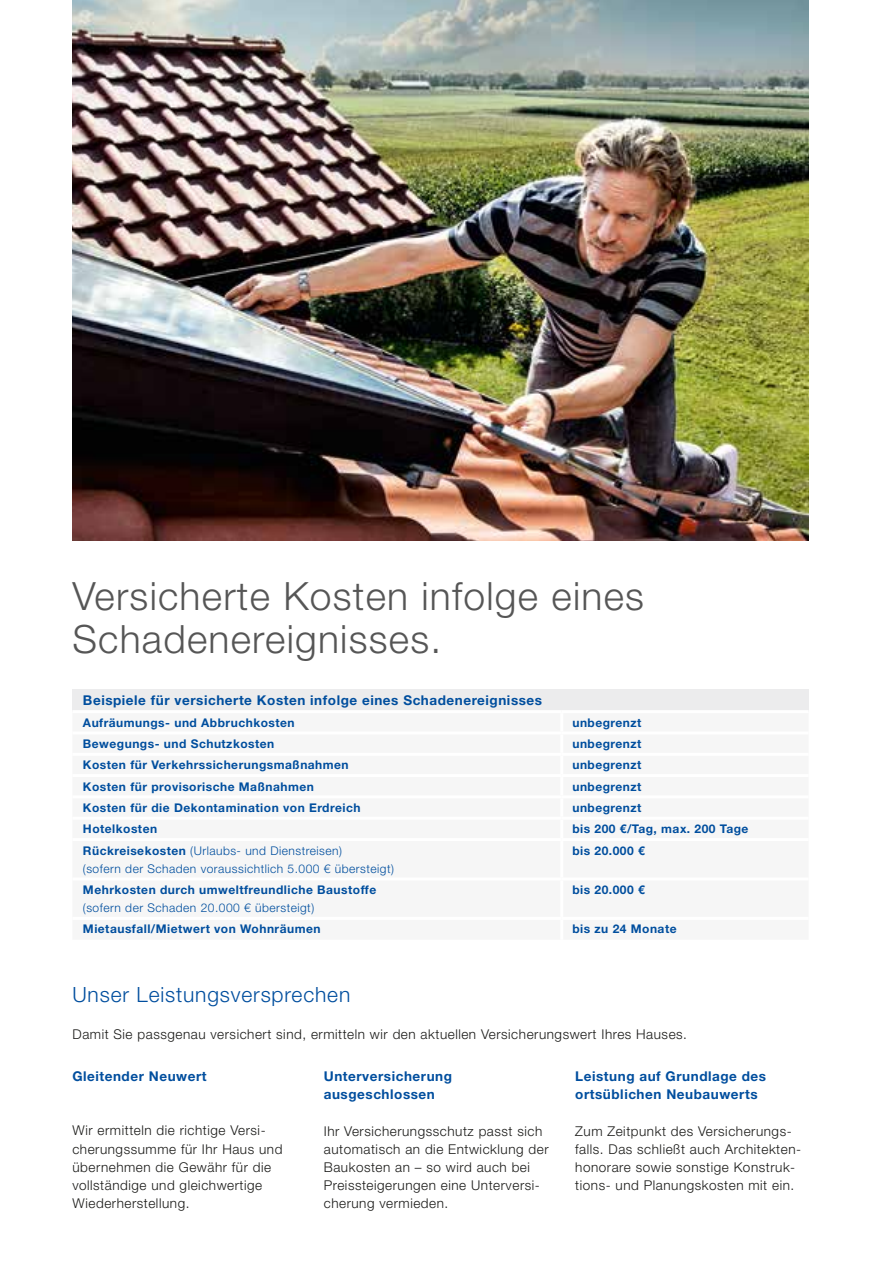
<style>
.page{position:relative;width:881px;height:1263px;background:#fff}
.page>*{position:absolute;margin:0;border:0;box-sizing:border-box;transform-origin:0 0}
.t1{font:300 39px/42.5px "Helvetica Neue LT Pro";letter-spacing:.03em;color:#565656}
.t2{font:300 21px "Helvetica Neue LT Pro";letter-spacing:.04em;color:#004e9e}
.t3{font:300 13.5px/18.1px "Helvetica Neue LT Pro";letter-spacing:.04em;color:#1a1a18}
.t4{font:700 13.5px/18.1px "Helvetica Neue LT Pro";letter-spacing:.04em;color:#004e9e}
.t5{font:700 12px "Helvetica Neue LT Pro";letter-spacing:.04em;color:#004e9e}
.t6{font:300 12px/18px "Helvetica Neue LT Pro";letter-spacing:.04em;color:#004e9e}
.s1{font-weight:700}
</style>
<div class="page">
<div style="left:72px;top:689px;width:736px;height:23px;background:#ececed"></div>
<hr style="left:72px;top:710px;width:489px;height:3px;background:#fff">
<hr style="left:561px;top:710px;width:247px;height:3px;background:#fff">
<img style="left:72px;top:0;width:736px;height:540px">
<h1 class="t1" style="left:72px;top:574px;width:573px">Versicherte Kosten infolge eines<br>Schadenereignisses.</h1>
<p class="t4" style="left:83px;top:691px;width:460px">Beispiele für versicherte Kosten infolge eines Schadenereignisses</p>
<p class="t5" style="left:83px;top:715px;width:213px">Aufräumungs- und Abbruchkosten</p>
<p class="t5" style="left:572px;top:715px;width:71px">unbegrenzt</p>
<p class="t5" style="left:83px;top:736px;width:193px">Bewegungs- und Schutzkosten</p>
<p class="t5" style="left:572px;top:736px;width:71px">unbegrenzt</p>
<p class="t5" style="left:83px;top:757px;width:267px">Kosten für Verkehrssicherungsmaßnahmen</p>
<p class="t5" style="left:572px;top:757px;width:71px">unbegrenzt</p>
<p class="t5" style="left:83px;top:779px;width:232px">Kosten für provisorische Maßnahmen</p>
<p class="t5" style="left:572px;top:779px;width:71px">unbegrenzt</p>
<p class="t5" style="left:83px;top:800px;width:279px">Kosten für die Dekontamination von Erdreich</p>
<p class="t5" style="left:572px;top:800px;width:71px">unbegrenzt</p>
<p class="t5" style="left:83px;top:821px;width:76px">Hotelkosten</p>
<p class="t5" style="left:572px;top:821px;width:177px">bis 200 €/Tag, max. 200 Tage</p>
<p class="t6" style="left:83px;top:841px;width:312px"><span class="s1">Rückreisekosten</span> (Urlaubs- und Dienstreisen)<br>(sofern der Schaden voraussichtlich 5.000 € übersteigt)</p>
<p class="t5" style="left:572px;top:843px;width:74px">bis 20.000 €</p>
<p class="t5" style="left:83px;top:882px;width:295px">Mehrkosten durch umweltfreundliche Baustoffe</p>
<p class="t6" style="left:83px;top:898px;width:233px">(sofern der Schaden 20.000 € übersteigt)</p>
<p class="t5" style="left:572px;top:882px;width:74px">bis 20.000 €</p>
<p class="t5" style="left:83px;top:921px;width:239px">Mietausfall/Mietwert von Wohnräumen</p>
<p class="t5" style="left:572px;top:921px;width:106px">bis zu 24 Monate</p>
<h2 class="t2" style="left:72px;top:981px;width:279px">Unser Leistungsversprechen</h2>
<p class="t3" style="left:72px;top:1024px;width:615px">Damit Sie passgenau versichert sind, ermitteln wir den aktuellen Versicherungswert Ihres Hauses.</p>
<p class="t4" style="left:72px;top:1067px;width:136px">Gleitender Neuwert</p>
<p class="t3" style="left:72px;top:1121px;width:211px">Wir ermitteln die richtige Versi&shy;cherungssumme für Ihr Haus und übernehmen die Gewähr für die vollständige und gleichwertige<br>Wiederherstellung.</p>
<p class="t4" style="left:324px;top:1067px;width:130px">Unterversicherung ausgeschlossen</p>
<p class="t3" style="left:324px;top:1121px;width:226px">Ihr Versicherungsschutz passt sich automatisch an die Entwicklung der<br>Baukosten an – so wird auch bei<br>Preissteigerungen eine Unterversi&shy;cherung vermieden.</p>
<p class="t4" style="left:575px;top:1067px;width:192px">Leistung auf Grundlage des ortsüblichen Neubauwerts</p>
<p class="t3" style="left:575px;top:1121px;width:227px">Zum Zeitpunkt des Versicherungs&shy;falls. Das schließt auch Architekten&shy;honorare sowie sonstige Konstruk&shy;tions- und Planungskosten mit ein.</p>
</div>
